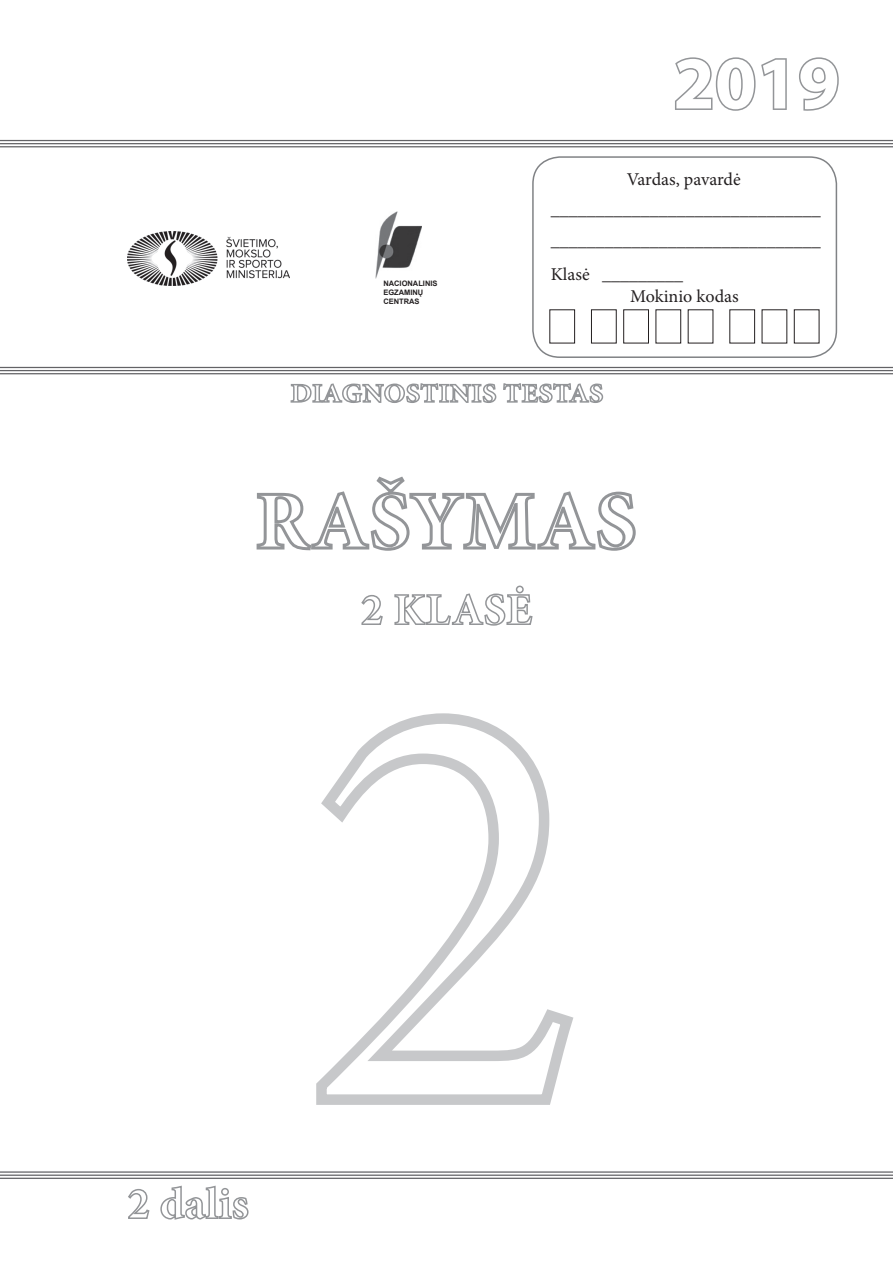
<style>
.page{position:relative;width:893px;height:1263px;background:#fff}
.page>*{position:absolute;margin:0;border:0;box-sizing:border-box;transform-origin:0 0}
.t1{font:700 75px "Myriad Pro";color:#fff}
.t2{font:18px/30.2px "Minion Pro";color:#231f20;text-align:center}
.t3{font:700 7.5px/9px "Arial";color:#231f20}
</style>
<div class="page">
<svg style="left:316px;top:713px;width:257px;height:392px"></svg>
<svg style="left:0;top:1171px;width:893px;height:2px;background:#9c9c9f"></svg>
<svg style="left:0;top:1174px;width:893px;height:4px"></svg>
<svg style="left:0;top:1178px;width:893px;height:42px"></svg>
<svg style="left:675px;top:57px;width:112px;height:54px"></svg>
<svg style="left:799px;top:57px;width:40px;height:54px"></svg>
<svg style="left:0;top:139px;width:893px;height:236px"></svg>
<svg style="left:0;top:143px;width:893px;height:228px"></svg>
<svg style="left:0;top:146px;width:893px;height:222px"></svg>
<div style="left:550px;top:310px;width:25px;height:33px;background:#fff"></div>
<div style="left:591px;top:310px;width:25px;height:33px;background:#fff"></div>
<div style="left:591px;top:309px;width:26px;height:34px;border:1px solid #231f20"></div>
<div style="left:624px;top:310px;width:24px;height:33px;background:#fff"></div>
<div style="left:623px;top:309px;width:26px;height:34px;border:1px solid #231f20"></div>
<div style="left:656px;top:310px;width:25px;height:33px;background:#fff"></div>
<div style="left:655px;top:309px;width:26px;height:34px;border:1px solid #231f20"></div>
<div style="left:688px;top:310px;width:25px;height:33px;background:#fff"></div>
<div style="left:730px;top:310px;width:25px;height:33px;background:#fff"></div>
<div style="left:762px;top:310px;width:25px;height:33px;background:#fff"></div>
<div style="left:794px;top:310px;width:25px;height:33px;background:#fff"></div>
<div style="left:794px;top:309px;width:25px;height:34px;border:1px solid #231f20"></div>
<div style="left:532px;top:156px;width:305px;height:202px;border:2px solid #808285;border-radius:27px"></div>
<svg style="left:256px;top:476px;width:380px;height:75px"></svg>
<svg style="left:361px;top:595px;width:22px;height:30px"></svg>
<svg style="left:394px;top:585px;width:139px;height:41px"></svg>
<svg style="left:290px;top:383px;width:314px;height:20px"></svg>
<img style="left:376px;top:212px;width:45px;height:66px">
<img style="left:127px;top:232px;width:162px;height:54px">
<p class="t3" style="left:383px;top:279px;width:56px">NACIONALINIS<br>EGZAMINŲ<br>CENTRAS</p>
<h1 class="t1" style="left:673px;top:34px;width:168px">2019</h1>
<p class="t2" style="left:551px;top:165px;width:271px">Vardas, pavardė ______________________________ ______________________________</p>
<p class="t2" style="left:630px;top:263px;width:110px;line-height:21.6px;text-align:left;text-indent:-79px">Klasė _________<br>Mokinio kodas</p>
</div>
